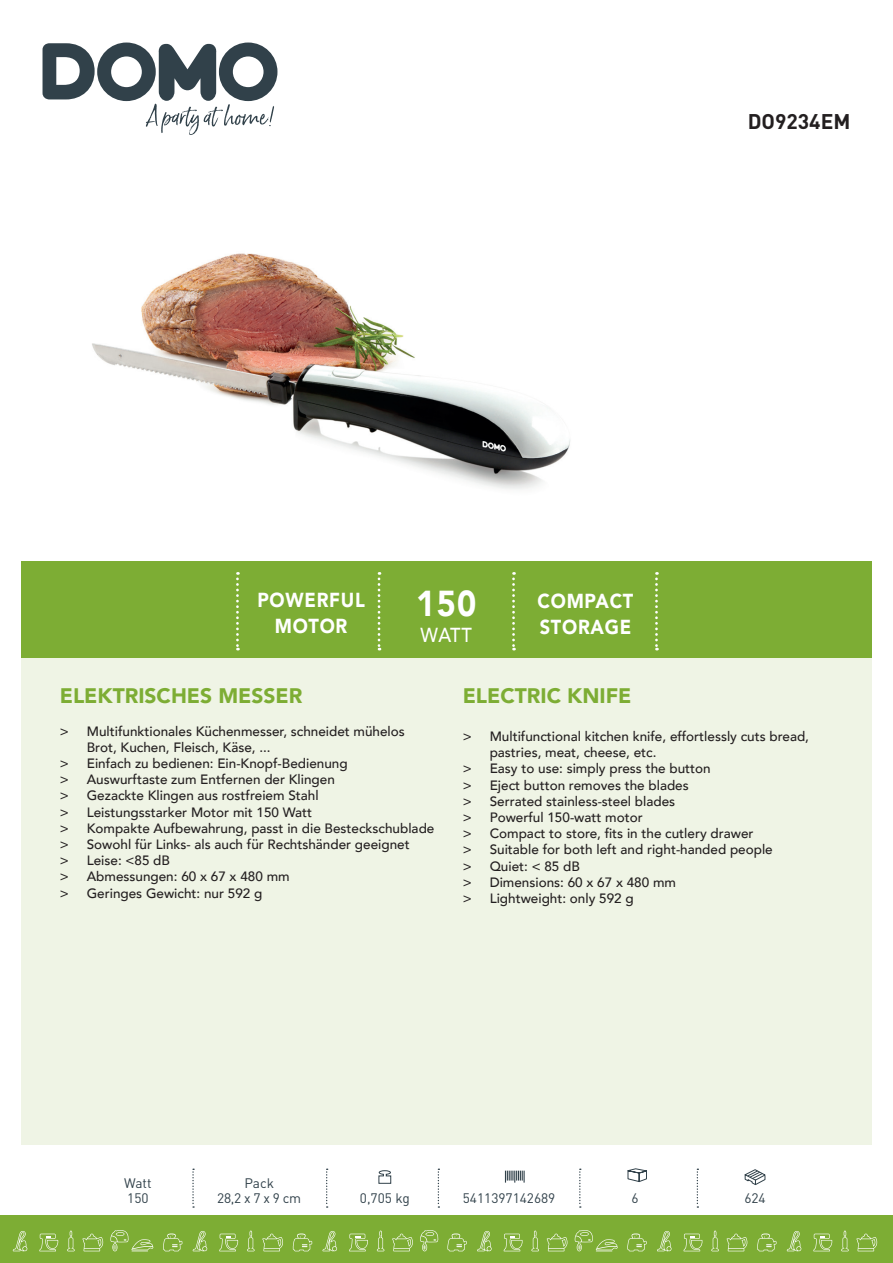
<style>
.page{position:relative;width:893px;height:1263px;background:#fff}
.page>*{position:absolute;margin:0;border:0;box-sizing:border-box;transform-origin:0 0}
.t1{font:900 36px "Avenir";color:#fff;scale:.9 1}
.t2{font:900 21px "Avenir";color:#7dad34}
.t3{font:700 21px "DIN";color:#231f20}
.t4{font:900 20.25px/26.1px "Avenir";letter-spacing:.04em;color:#fff;text-align:center;scale:.9 1}
.t5{font:500 20.25px "Avenir";color:#fff;scale:.9 1}
.t6{font:13.65px/15px "DIN";color:#31414a;text-align:center}
.t7{font:500 13.5px "Avenir";color:#231f20}
</style>
<div class="page">
<div style="left:21px;top:658px;width:851px;height:486px;background:#eff4e5"></div>
<svg style="left:43px;top:43px;width:234px;height:92px"></svg>
<div style="left:0;top:1215px;width:893px;height:48px;background:#7dad34"></div>
<svg style="left:505px;top:1170px;width:20px;height:12px"></svg>
<svg style="left:378px;top:1170px;width:14px;height:14px"></svg>
<svg style="left:627px;top:1168px;width:20px;height:14px"></svg>
<svg style="left:744px;top:1169px;width:22px;height:16px"></svg>
<svg style="left:192px;top:1168px;width:2px;height:40px"></svg>
<svg style="left:326px;top:1168px;width:2px;height:40px"></svg>
<svg style="left:438px;top:1168px;width:1px;height:40px"></svg>
<svg style="left:579px;top:1168px;width:2px;height:40px"></svg>
<svg style="left:697px;top:1168px;width:1px;height:40px"></svg>
<svg style="left:13px;top:1231px;width:14px;height:20px"></svg>
<svg style="left:67px;top:1230px;width:8px;height:21px"></svg>
<svg style="left:82px;top:1233px;width:21px;height:18px"></svg>
<svg style="left:39px;top:1234px;width:19px;height:17px"></svg>
<svg style="left:110px;top:1230px;width:43px;height:21px"></svg>
<svg style="left:193px;top:1231px;width:14px;height:20px"></svg>
<svg style="left:163px;top:1233px;width:19px;height:18px"></svg>
<svg style="left:247px;top:1230px;width:8px;height:21px"></svg>
<svg style="left:262px;top:1233px;width:21px;height:18px"></svg>
<svg style="left:219px;top:1234px;width:19px;height:17px"></svg>
<svg style="left:323px;top:1231px;width:14px;height:20px"></svg>
<svg style="left:293px;top:1233px;width:19px;height:18px"></svg>
<svg style="left:377px;top:1230px;width:7px;height:21px"></svg>
<svg style="left:420px;top:1230px;width:19px;height:21px"></svg>
<svg style="left:392px;top:1233px;width:21px;height:18px"></svg>
<svg style="left:349px;top:1234px;width:19px;height:17px"></svg>
<svg style="left:477px;top:1231px;width:15px;height:20px"></svg>
<svg style="left:447px;top:1233px;width:20px;height:18px"></svg>
<svg style="left:531px;top:1230px;width:8px;height:21px"></svg>
<svg style="left:547px;top:1233px;width:20px;height:18px"></svg>
<svg style="left:504px;top:1234px;width:18px;height:17px"></svg>
<svg style="left:574px;top:1230px;width:44px;height:21px"></svg>
<svg style="left:657px;top:1231px;width:14px;height:20px"></svg>
<svg style="left:627px;top:1233px;width:20px;height:18px"></svg>
<svg style="left:711px;top:1230px;width:8px;height:21px"></svg>
<svg style="left:727px;top:1233px;width:20px;height:18px"></svg>
<svg style="left:684px;top:1234px;width:18px;height:17px"></svg>
<svg style="left:787px;top:1231px;width:14px;height:20px"></svg>
<svg style="left:757px;top:1233px;width:19px;height:18px"></svg>
<svg style="left:841px;top:1230px;width:8px;height:21px"></svg>
<svg style="left:856px;top:1233px;width:21px;height:18px"></svg>
<svg style="left:813px;top:1234px;width:19px;height:17px"></svg>
<div style="left:21px;top:561px;width:851px;height:97px;background:#7dad34"></div>
<svg style="left:236px;top:572px;width:3px;height:78px"></svg>
<svg style="left:378px;top:572px;width:2px;height:78px"></svg>
<svg style="left:512px;top:572px;width:3px;height:78px"></svg>
<svg style="left:655px;top:572px;width:3px;height:78px"></svg>
<img style="left:92px;top:253px;width:478px;height:236px">
<h2 class="t3" style="left:748px;top:108px;width:104px">DO9234EM</h2>
<h3 class="t4" style="left:257px;top:586px;width:121px">POWERFUL<br>MOTOR</h3>
<h1 class="t1" style="left:416px;top:573px;width:68px">150</h1>
<h3 class="t5" style="left:421px;top:618px;width:59px">WATT</h3>
<h3 class="t4" style="left:538px;top:588px;width:108px;text-align:left">COMPACT<br>STORAGE</h3>
<h2 class="t2" style="left:60px;top:678px;width:244px">ELEKTRISCHES MESSER</h2>
<p class="t7" style="left:60px;top:719px;width:347px">&gt; Multifunktionales Küchenmesser, schneidet mühelos</p>
<p class="t7" style="left:87px;top:735px;width:185px">Brot, Kuchen, Fleisch, Käse, ...</p>
<p class="t7" style="left:60px;top:751px;width:289px">&gt; Einfach zu bedienen: Ein-Knopf-Bedienung</p>
<p class="t7" style="left:60px;top:768px;width:277px">&gt; Auswurftaste zum Entfernen der Klingen</p>
<p class="t7" style="left:60px;top:784px;width:260px">&gt; Gezackte Klingen aus rostfreiem Stahl</p>
<p class="t7" style="left:60px;top:800px;width:254px">&gt; Leistungsstarker Motor mit 150 Watt</p>
<p class="t7" style="left:60px;top:816px;width:376px">&gt; Kompakte Aufbewahrung, passt in die Besteckschublade</p>
<p class="t7" style="left:60px;top:832px;width:351px">&gt; Sowohl für Links- als auch für Rechtshänder geeignet</p>
<p class="t7" style="left:60px;top:849px;width:112px">&gt; Leise: &lt;85 dB</p>
<p class="t7" style="left:60px;top:865px;width:231px">&gt; Abmessungen: 60 x 67 x 480 mm</p>
<p class="t7" style="left:60px;top:881px;width:204px">&gt; Geringes Gewicht: nur 592 g</p>
<h2 class="t2" style="left:463px;top:678px;width:170px">ELECTRIC KNIFE</h2>
<p class="t7" style="left:463px;top:724px;width:348px">&gt; Multifunctional kitchen knife, effortlessly cuts bread,</p>
<p class="t7" style="left:490px;top:741px;width:168px">pastries, meat, cheese, etc.</p>
<p class="t7" style="left:463px;top:757px;width:250px">&gt; Easy to use: simply press the button</p>
<p class="t7" style="left:463px;top:773px;width:228px">&gt; Eject button removes the blades</p>
<p class="t7" style="left:463px;top:789px;width:214px">&gt; Serrated stainless-steel blades</p>
<p class="t7" style="left:463px;top:805px;width:182px">&gt; Powerful 150-watt motor</p>
<p class="t7" style="left:463px;top:822px;width:292px">&gt; Compact to store, fits in the cutlery drawer</p>
<p class="t7" style="left:463px;top:838px;width:312px">&gt; Suitable for both left and right-handed people</p>
<p class="t7" style="left:463px;top:854px;width:119px">&gt; Quiet: &lt; 85 dB</p>
<p class="t7" style="left:463px;top:870px;width:215px">&gt; Dimensions: 60 x 67 x 480 mm</p>
<p class="t7" style="left:463px;top:886px;width:173px">&gt; Lightweight: only 592 g</p>
<p class="t6" style="left:124px;top:1175px;width:29px;text-align:left">Watt<br>150</p>
<p class="t6" style="left:217px;top:1175px;width:86px">Pack<br>28,2 x 7 x 9 cm</p>
<p class="t6" style="left:360px;top:1190px;width:51px">0,705 kg</p>
<p class="t6" style="left:463px;top:1190px;width:94px">5411397142689</p>
<p class="t6" style="left:631px;top:1190px;width:9px">6</p>
<p class="t6" style="left:744px;top:1190px;width:23px">624</p>
</div>
